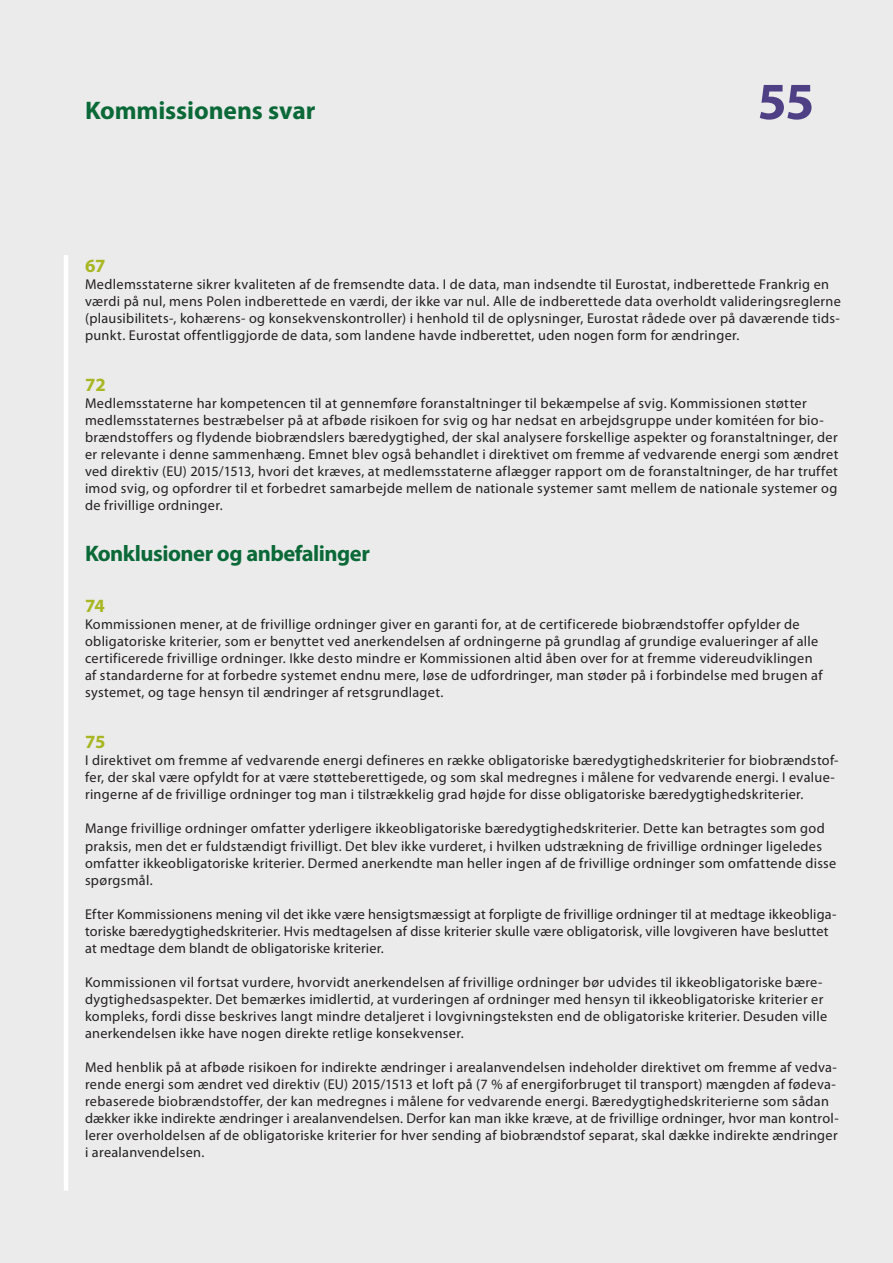
<style>
.page{position:relative;width:893px;height:1263px;background:#ebebeb}
.page>*{position:absolute;margin:0;border:0;box-sizing:border-box;transform-origin:0 0}
.t1{font:700 52.5px "Myriad Pro";color:#4f4085}
.t2{font:700 25.5px "Myriad Pro";letter-spacing:-.005em;color:#0b6938}
.K_02_-_REP_TITRE_1_1{font:700 22.5px "Myriad Pro";letter-spacing:-.025em;color:#0b6938}
.K_03_-_REP_CHIFFRE{font:700 18.75px "Myriad Pro";letter-spacing:-.02em;color:#a7b621}
.K_04_-_REP_TEXTE_COU{font:14.25px/17px "Myriad Pro";letter-spacing:.025em;color:#231f20}
</style>
<div class="page">
<hr style="left:64px;top:255px;width:4px;height:936px;background:#fff">
<h2 class="t2" style="left:85px;top:94px;width:232px">Kommissionens svar</h2>
<h1 class="t1" style="left:758px;top:67px;width:58px">55</h1>
<p class="K_03_-_REP_CHIFFRE" style="left:85px;top:254px;width:22px">67</p>
<p class="K_04_-_REP_TEXTE_COU" style="left:85px;top:276px;width:757px">Medlemsstaterne sikrer kvaliteten af de fremsendte data. I de data, man indsendte til Eurostat, indberettede Frankrig en værdi på nul, mens Polen indberettede en værdi, der ikke var nul. Alle de indberettede data overholdt valideringsreglerne (plausibilitets-, kohærens- og konsekvenskontroller) i henhold til de oplysninger, Eurostat rådede over på daværende tids&shy;punkt. Eurostat offentliggjorde de data, som landene havde indberettet, uden nogen form for ændringer.</p>
<p class="K_03_-_REP_CHIFFRE" style="left:85px;top:373px;width:22px">72</p>
<p class="K_04_-_REP_TEXTE_COU" style="left:85px;top:395px;width:755px">Medlemsstaterne har kompetencen til at gennemføre foranstaltninger til bekæmpelse af svig. Kommissionen støtter medlemsstaternes bestræbelser på at afbøde risikoen for svig og har nedsat en arbejdsgruppe under komitéen for bio&shy;brændstoffers og flydende biobrændslers bæredygtighed, der skal analysere forskellige aspekter og foranstaltninger, der er relevante i denne sammenhæng. Emnet blev også behandlet i direktivet om fremme af vedvarende energi som ændret ved direktiv (EU) 2015/1513, hvori det kræves, at medlemsstaterne aflægger rapport om de foranstaltninger, de har truffet imod svig, og opfordrer til et forbedret samarbejde mellem de nationale systemer samt mellem de nationale systemer og de frivillige ordninger.</p>
<p class="K_02_-_REP_TITRE_1_1" style="left:85px;top:539px;width:286px">Konklusioner og anbefalinger</p>
<p class="K_03_-_REP_CHIFFRE" style="left:85px;top:594px;width:21px">74</p>
<p class="K_04_-_REP_TEXTE_COU" style="left:85px;top:616px;width:739px">Kommissionen mener, at de frivillige ordninger giver en garanti for, at de certificerede biobrændstoffer opfylder de obligatoriske kriterier, som er benyttet ved anerkendelsen af ordningerne på grundlag af grundige evalueringer af alle certificerede frivillige ordninger. Ikke desto mindre er Kommissionen altid åben over for at fremme videreudviklingen af standarderne for at forbedre systemet endnu mere, løse de udfordringer, man støder på i forbindelse med brugen af systemet, og tage hensyn til ændringer af retsgrundlaget.</p>
<p class="K_03_-_REP_CHIFFRE" style="left:85px;top:730px;width:22px">75</p>
<p class="K_04_-_REP_TEXTE_COU" style="left:85px;top:752px;width:755px">I direktivet om fremme af vedvarende energi defineres en række obligatoriske bæredygtighedskriterier for biobrændstof&shy;fer, der skal være opfyldt for at være støtteberettigede, og som skal medregnes i målene for vedvarende energi. I evalue&shy;ringerne af de frivillige ordninger tog man i tilstrækkelig grad højde for disse obligatoriske bæredygtighedskriterier.</p>
<p class="K_04_-_REP_TEXTE_COU" style="left:85px;top:820px;width:753px">Mange frivillige ordninger omfatter yderligere ikkeobligatoriske bæredygtighedskriterier. Dette kan betragtes som god praksis, men det er fuldstændigt frivilligt. Det blev ikke vurderet, i hvilken udstrækning de frivillige ordninger ligeledes omfatter ikkeobligatoriske kriterier. Dermed anerkendte man heller ingen af de frivillige ordninger som omfattende disse spørgsmål.</p>
<p class="K_04_-_REP_TEXTE_COU" style="left:85px;top:905px;width:753px">Efter Kommissionens mening vil det ikke være hensigtsmæssigt at forpligte de frivillige ordninger til at medtage ikkeobliga&shy;toriske bæredygtighedskriterier. Hvis medtagelsen af disse kriterier skulle være obligatorisk, ville lovgiveren have besluttet at medtage dem blandt de obligatoriske kriterier.</p>
<p class="K_04_-_REP_TEXTE_COU" style="left:85px;top:973px;width:744px">Kommissionen vil fortsat vurdere, hvorvidt anerkendelsen af frivillige ordninger bør udvides til ikkeobligatoriske bære&shy;dygtighedsaspekter. Det bemærkes imidlertid, at vurderingen af ordninger med hensyn til ikkeobligatoriske kriterier er kompleks, fordi disse beskrives langt mindre detaljeret i lovgivningsteksten end de obligatoriske kriterier. Desuden ville anerkendelsen ikke have nogen direkte retlige konsekvenser.</p>
<p class="K_04_-_REP_TEXTE_COU" style="left:85px;top:1058px;width:755px">Med henblik på at afbøde risikoen for indirekte ændringer i arealanvendelsen indeholder direktivet om fremme af vedva&shy;rende energi som ændret ved direktiv (EU) 2015/1513 et loft på (7 % af energiforbruget til transport) mængden af fødeva&shy;rebaserede biobrændstoffer, der kan medregnes i målene for vedvarende energi. Bæredygtighedskriterierne som sådan dækker ikke indirekte ændringer i arealanvendelsen. Derfor kan man ikke kræve, at de frivillige ordninger, hvor man kontrol&shy;lerer overholdelsen af de obligatoriske kriterier for hver sending af biobrændstof separat, skal dække indirekte ændringer i arealanvendelsen.</p>
</div>
